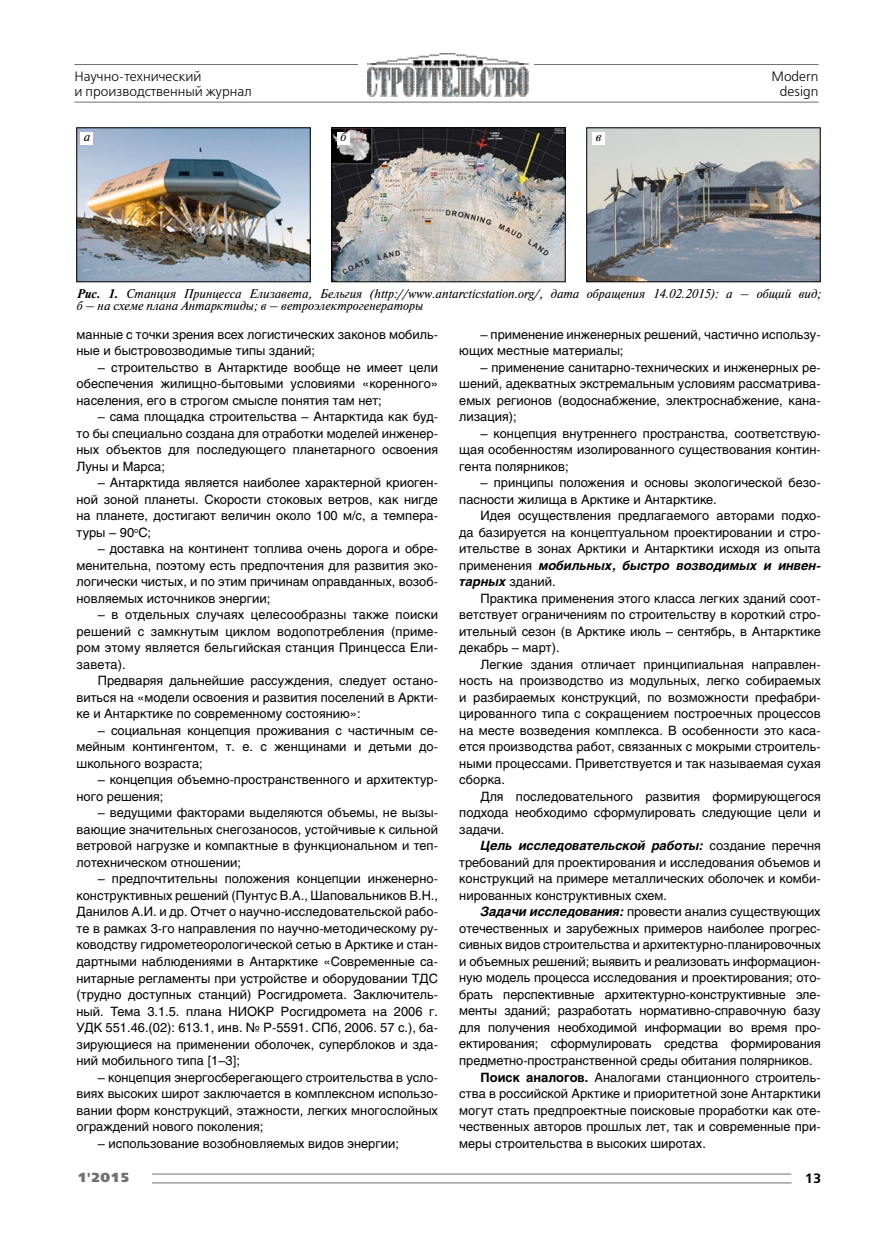
<style>
.page{position:relative;width:893px;height:1234px;background:#fff}
.page>*{position:absolute;margin:0;border:0;box-sizing:border-box;transform-origin:0 0}
.t1{font:13.5px/15px "Free Set C";color:#000;text-align:right}
.t2{font:700 13.5px "Free Set C";color:#000}
.t3{font:13.2px "Free Set Black C";color:#707172}
.t4{font:12.75px/16.5px "Helios";color:#000;text-align:justify}
.t5{font:italic 12px/12px "Newton C";color:#000}
.s1{font-weight:700}
.s2{font-weight:700;font-style:italic}
</style>
<div class="page">
<hr style="left:74px;top:102px;width:745px;height:1px;background:#707172">
<hr style="left:77px;top:1182px;width:744px;height:1px;background:#707172">
<hr style="left:77px;top:1173px;width:744px;height:1px;background:#707172">
<hr style="left:74px;top:64px;width:745px;height:1px;background:#707172">
<div style="left:359px;top:51px;width:175px;height:49px;background:#fff"></div>
<img style="left:367px;top:53px;width:161px;height:43px">
<div style="left:792px;top:1169px;width:29px;height:15px;background:#fff"></div>
<div style="left:76px;top:1166px;width:75px;height:19px;background:#fff"></div>
<img style="left:79px;top:130px;width:229px;height:150px">
<img style="left:334px;top:130px;width:229px;height:150px">
<div style="left:332px;top:128px;width:233px;height:154px;border:1px solid #000"></div>
<img style="left:588px;top:130px;width:230px;height:150px">
<div style="left:586px;top:128px;width:234px;height:154px;border:1px solid #000"></div>
<div style="left:80px;top:132px;width:13px;height:13px;background:#fff"></div>
<div style="left:337px;top:132px;width:13px;height:13px;background:#fff"></div>
<div style="left:592px;top:132px;width:13px;height:13px;background:#fff"></div>
<p class="t1" style="left:74px;top:69px;width:179px;text-align:left">Научно-технический<br>и производственный журнал</p>
<p class="t5" style="left:83px;top:131px;width:8px">а</p>
<p class="t5" style="left:340px;top:131px;width:7px">б</p>
<p class="t5" style="left:596px;top:131px;width:7px">в</p>
<p class="t1" style="left:771px;top:69px;width:49px">Modern design</p>
<p class="t5" style="left:77px;top:287px;width:746px"><span class="s1">Рис. 1.</span> Станция Принцесса Елизавета, Бельгия (http://www.antarcticstation.org/, дата обращения 14.02.2015): а – общий вид; б – на схеме плана Антарктиды; в – ветроэлектрогенераторы</p>
<p class="t4" style="left:77px;top:325px;width:363px">манные с точки зрения всех логистических законов мобиль&shy;ные и быстровозводимые типы зданий;</p>
<p class="t4" style="left:77px;top:358px;width:363px;text-indent:21px">– строительство в Антарктиде вообще не имеет цели обеспечения жилищно-бытовыми условиями «коренного» населения, его в строгом смысле понятия там нет;</p>
<p class="t4" style="left:77px;top:408px;width:363px;text-indent:21px">– сама площадка строительства – Антарктида как буд&shy;то бы специально создана для отработки моделей инженер&shy;ных объектов для последующего планетарного освоения Луны и Марса;</p>
<p class="t4" style="left:77px;top:474px;width:363px;text-indent:21px">– Антарктида является наиболее характерной криоген&shy;ной зоной планеты. Скорости стоковых ветров, как нигде на планете, достигают величин около 100 м/с, а темпера&shy;туры – 90<sup>о</sup>С;</p>
<p class="t4" style="left:77px;top:540px;width:363px;text-indent:21px">– доставка на континент топлива очень дорога и обре&shy;менительна, поэтому есть предпочтения для развития эко&shy;логически чистых, и по этим причинам оправданных, возоб&shy;новляемых источников энергии;</p>
<p class="t4" style="left:77px;top:606px;width:363px;text-indent:21px">– в отдельных случаях целесообразны также поиски решений с замкнутым циклом водопотребления (приме&shy;ром этому является бельгийская станция Принцесса Ели&shy;завета).</p>
<p class="t4" style="left:77px;top:672px;width:363px;text-indent:21px">Предваряя дальнейшие рассуждения, следует остано&shy;виться на «модели освоения и развития поселений в Аркти&shy;ке и Антарктике по современному состоянию»:</p>
<p class="t4" style="left:77px;top:721px;width:363px;text-indent:21px">– социальная концепция проживания с частичным се&shy;мейным контингентом, т. е. с женщинами и детьми до&shy;школьного возраста;</p>
<p class="t4" style="left:77px;top:771px;width:363px;text-indent:21px">– концепция объемно-пространственного и архитектур&shy;ного решения;</p>
<p class="t4" style="left:77px;top:804px;width:363px;text-indent:21px">– ведущими факторами выделяются объемы, не вызы&shy;вающие значительных снегозаносов, устойчивые к сильной ветровой нагрузке и компактные в функциональном и теп&shy;лотехническом отношении;</p>
<p class="t4" style="left:77px;top:870px;width:363px;text-indent:21px">– предпочтительны положения концепции инженерно&shy;конструктивных решений (Пунтус В.А., Шаповальников В.Н., Данилов А.И. и др. Отчет о научно-исследовательской рабо&shy;те в рамках 3-го направления по научно-методическому ру&shy;ководству гидрометеорологической сетью в Арктике и стан&shy;дартными наблюдениями в Антарктике «Современные са&shy;нитарные регламенты при устройстве и оборудовании ТДС (трудно доступных станций) Росгидромета. Заключитель&shy;ный. Тема 3.1.5. плана НИОКР Росгидромета на 2006 г.<br>УДК 551.46.(02): 613.1, инв. № Р-5591. СПб, 2006. 57 с.), ба&shy;зирующиеся на применении оболочек, суперблоков и зда&shy;ний мобильного типа [1–3];</p>
<p class="t4" style="left:77px;top:1068px;width:363px;text-indent:21px">– концепция энергосберегающего строительства в усло&shy;виях высоких широт заключается в комплексном использо&shy;вании форм конструкций, этажности, легких многослойных ограждений нового поколения;</p>
<p class="t4" style="left:98px;top:1134px;width:303px">– использование возобновляемых видов энергии;</p>
<p class="t4" style="left:459px;top:325px;width:363px;text-indent:21px">– применение инженерных решений, частично использу&shy;ющих местные материалы;</p>
<p class="t4" style="left:459px;top:358px;width:363px;text-indent:21px">– применение санитарно-технических и инженерных ре&shy;шений, адекватных экстремальным условиям рассматрива&shy;емых регионов (водоснабжение, электроснабжение, кана&shy;лизация);</p>
<p class="t4" style="left:459px;top:424px;width:363px;text-indent:21px">– концепция внутреннего пространства, соответствую&shy;щая особенностям изолированного существования контин&shy;гента полярников;</p>
<p class="t4" style="left:459px;top:474px;width:363px;text-indent:21px">– принципы положения и основы экологической безо&shy;пасности жилища в Арктике и Антарктике.</p>
<p class="t4" style="left:459px;top:507px;width:363px;text-indent:21px">Идея осуществления предлагаемого авторами подхо&shy;да базируется на концептуальном проектировании и стро&shy;ительстве в зонах Арктики и Антарктики исходя из опыта применения <span class="s2">мобильных, быстро возводимых и инвен&shy;тарных</span> зданий.</p>
<p class="t4" style="left:459px;top:589px;width:363px;text-indent:21px">Практика применения этого класса легких зданий соот&shy;ветствует ограничениям по строительству в короткий стро&shy;ительный сезон (в Арктике июль – сентябрь, в Антарктике декабрь – март).</p>
<p class="t4" style="left:459px;top:655px;width:363px;text-indent:21px">Легкие здания отличает принципиальная направлен&shy;ность на производство из модульных, легко собираемых и разбираемых конструкций, по возможности префабри&shy;цированного типа с сокращением построечных процессов на месте возведения комплекса. В особенности это каса&shy;ется производства работ, связанных с мокрыми строитель&shy;ными процессами. Приветствуется и так называемая сухая сборка.</p>
<p class="t4" style="left:459px;top:787px;width:363px;text-indent:21px">Для последовательного развития формирующегося подхода необходимо сформулировать следующие цели и задачи.</p>
<p class="t4" style="left:459px;top:837px;width:363px;text-indent:21px"><span class="s2">Цель исследовательской работы:</span> создание перечня требований для проектирования и исследования объемов и конструкций на примере металлических оболочек и комби&shy;нированных конструктивных схем.</p>
<p class="t4" style="left:481px;top:903px;width:342px"><span class="s2">Задачи исследования:</span> провести анализ существующих</p>
<p class="t4" style="left:459px;top:919px;width:363px">отечественных и зарубежных примеров наиболее прогрес-</p>
<p class="t4" style="left:459px;top:936px;width:363px">сивных видов строительства и архитектурно-планировочных</p>
<p class="t4" style="left:459px;top:952px;width:363px">и объемных решений; выявить и реализовать информацион-</p>
<p class="t4" style="left:459px;top:969px;width:363px">ную модель процесса исследования и проектирования; ото-</p>
<p class="t4" style="left:459px;top:985px;width:363px">брать перспективные архитектурно-конструктивные эле-</p>
<p class="t4" style="left:459px;top:1002px;width:363px">менты зданий; разработать нормативно-справочную базу</p>
<p class="t4" style="left:459px;top:1018px;width:363px">для получения необходимой информации во время про-</p>
<p class="t4" style="left:459px;top:1035px;width:363px">ектирования; сформулировать средства формирования</p>
<p class="t4" style="left:459px;top:1051px;width:355px">предметно-пространственной среды обитания полярников.</p>
<p class="t4" style="left:481px;top:1068px;width:342px"><span class="s1">Поиск аналогов.</span> Аналогами станционного строитель-</p>
<p class="t4" style="left:459px;top:1084px;width:363px">ства в российской Арктике и приоритетной зоне Антарктики</p>
<p class="t4" style="left:459px;top:1101px;width:363px">могут стать предпроектные поисковые проработки как оте-</p>
<p class="t4" style="left:459px;top:1117px;width:363px">чественных авторов прошлых лет, так и современные при-</p>
<p class="t4" style="left:459px;top:1134px;width:248px">меры строительства в высоких широтах.</p>
<p class="t3" style="left:77px;top:1169px;width:54px">1'2015</p>
<p class="t2" style="left:805px;top:1169px;width:18px">13</p>
</div>
